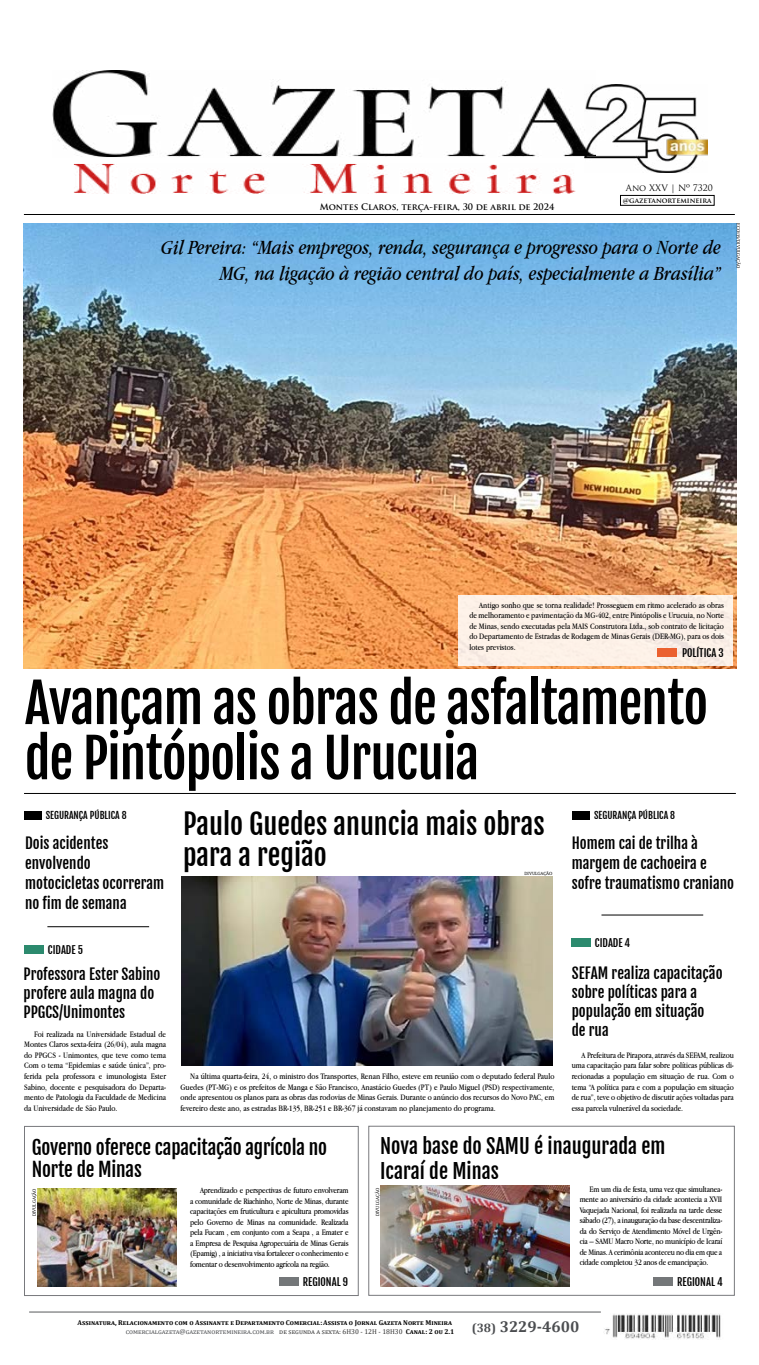
<style>
.page{position:relative;width:759px;height:1365px;background:#fff}
.page>*{position:absolute;margin:0;border:0;box-sizing:border-box;transform-origin:0 0}
.t1{font:53.38px/55.1px "Fjalla One";letter-spacing:-.02em;color:#000}
.t2{font:28px/30.6px "Fjalla One";color:#000}
.t3{font:italic 21px/25.2px "Apple Garamond";color:#000;text-align:right}
.t4{font:20.12px/24.5px "Fjalla One";color:#000}
.t5{font:19.25px/21.9px "Fjalla One";letter-spacing:-.01em;color:#000}
.t6{font:700 15.75px "Cambria";color:#4b4d50}
.t7{font:14.88px/20.1px "Fjalla One";color:#000}
.t8{font:700 12.25px "Cambria";color:#4b4d50}
.t9{font:10.5px "Fjalla One";color:#000}
.t10{font:9.62px "Fjalla One";color:#000}
.t11{font:8.75px/10.5px "Apple Garamond";letter-spacing:-.01em;color:#000;text-align:justify}
.t12{font:700 8.75px "Trajan Pro";color:#000}
.t13{font:8.75px "Trajan Pro";color:#000}
.t14{font:700 7px "Cambria";color:#000}
.t15{font:7px "Cambria";color:#333}
.t16{font:7px "Cambria";color:#4b4d50}
.t17{font:700 7px "Trajan Pro";color:#000}
.t18{font:4.38px "Andada";color:#000}
.s1{font-weight:700;color:#000}
</style>
<div class="page">
<hr style="left:29px;top:1311px;width:572px;height:1px;background:#58595b">
<img style="left:53px;top:70px;width:532px;height:124px">
<img style="left:585px;top:84px;width:122px;height:88px">
<img style="left:24px;top:223px;width:712px;height:445px">
<div style="left:24px;top:810px;width:18px;height:9px;background:#000"></div>
<div style="left:572px;top:810px;width:18px;height:9px;background:#000"></div>
<div style="left:620px;top:195px;width:94px;height:10px;border:1px solid #000"></div>
<hr style="left:24px;top:214px;width:711px;height:1px;background:#000">
<img style="left:605px;top:1314px;width:116px;height:24px">
<hr style="left:24px;top:793px;width:712px;height:1px;background:#000">
<hr style="left:47px;top:926px;width:102px;height:1px;background:#000">
<div style="left:24px;top:944px;width:20px;height:9px;background:#2c8a6e"></div>
<div style="left:571px;top:938px;width:20px;height:9px;background:#2c8a6e"></div>
<div style="left:368px;top:1125px;width:367px;height:170px;border:1px solid #78797d"></div>
<div style="left:24px;top:1125px;width:335px;height:170px;border:1px solid #78797d"></div>
<img style="left:381px;top:1185px;width:189px;height:100px">
<img style="left:37px;top:1188px;width:140px;height:97px">
<div style="left:653px;top:1276px;width:20px;height:9px;background:#747779"></div>
<div style="left:280px;top:1276px;width:19px;height:9px;background:#747779"></div>
<hr style="left:601px;top:914px;width:102px;height:1px;background:#000">
<div style="left:459px;top:594px;width:274px;height:71px;background:#fdf1e8"></div>
<img style="left:181px;top:876px;width:372px;height:189px">
<div style="left:658px;top:648px;width:19px;height:9px;background:#eb6130"></div>
<p class="t12" style="left:320px;top:201px;width:236px">Montes Claros, terça-feira, 30 de abril de 2024</p>
<p class="t13" style="left:626px;top:182px;width:89px">Ano XXV | Nº 7320</p>
<p class="t17" style="left:623px;top:196px;width:90px">@gazetanortemineira</p>
<h3 class="t3" style="left:161px;top:235px;width:561px">Gil Pereira “: Mais empregos, renda, segurança e progresso para o Norte de<br>MG, na ligação à região central do país, especialmente a Brasília“</h3>
<p class="t18" style="left:741px;top:223px;width:46px;rotate:90deg">ECO135/DIVULGAÇÃO</p>
<p class="t11" style="left:469px;top:599px;width:256px;text-indent:10px">Antigo sonho que se torna realidade! Prosseguem em ritmo acelerado as obras de melhoramento e pavimentação da MG-402, entre Pintópolis e Urucuia, no Norte de Minas, sendo executadas pela MAIS Construtora Ltda., sob contrato de licitação do Departamento de Estradas de Rodagem de Minas Gerais (DER-MG ,) para os dois lotes previstos.</p>
<p class="t9" style="left:682px;top:646px;width:43px">POLÍTICA 3</p>
<h1 class="t1" style="left:25px;top:675px;width:685px">Avançam as obras de asfaltamento de Pintópolis a Urucuia</h1>
<p class="t10" style="left:46px;top:809px;width:83px">SEGURANÇA PÚBLICA 8</p>
<h3 class="t7" style="left:25px;top:832px;width:141px">Dois acidentes envolvendo motocicletas ocorreram no fim de semana</h3>
<p class="t9" style="left:48px;top:943px;width:37px">CIDADE 5</p>
<h2 class="t2" style="left:183px;top:809px;width:363px">Paulo Guedes anuncia mais obras para a região</h2>
<p class="t18" style="left:524px;top:870px;width:30px">DIVULGAÇÃO</p>
<p class="t10" style="left:594px;top:809px;width:83px">SEGURANÇA PÚBLICA 8</p>
<h3 class="t7" style="left:572px;top:832px;width:164px">Homem cai de trilha à margem de cachoeira e sofre traumatismo craniano</h3>
<p class="t9" style="left:595px;top:936px;width:37px">CIDADE 4</p>
<h3 class="t7" style="left:572px;top:962px;width:152px;line-height:19.2px">SEFAM realiza capacitação sobre políticas para a população em situação<br>de rua</h3>
<p class="t11" style="left:582px;top:1049px;width:154px">A Prefeitura de Pirapora, através da SEFAM, realizou</p>
<p class="t11" style="left:572px;top:1070px;width:164px">recionadas a população em situação de rua. Com o</p>
<h3 class="t7" style="left:24px;top:964px;width:138px;line-height:19.2px">Professora Ester Sabino profere aula magna do<br>PPGCS/Unimontes</h3>
<p class="t11" style="left:24px;top:1028px;width:144px;text-indent:10px">Foi realizada na Universidade Estadual de Montes Claros sexta-feira (26/04 ,) aula magna do PPGCS - Unimontes, que teve como tema</p>
<p class="t11" style="left:24px;top:1070px;width:144px">ferida pela professora e imunologista Ester</p>
<p class="t11" style="left:24px;top:1060px;width:143px">Com o tema “Epidemias e saúde única ,” pro-</p>
<p class="t11" style="left:24px;top:1091px;width:144px">mento de Patologia da Faculdade de Medicina</p>
<p class="t11" style="left:572px;top:1060px;width:164px">uma capacitação para falar sobre políticas públicas di-</p>
<p class="t11" style="left:572px;top:1081px;width:164px">tema A“ política para e com a população em situação de rua ,” teve o objetivo de discutir ações voltadas para essa parcela vulnerável da sociedade.</p>
<p class="t11" style="left:180px;top:1070px;width:376px;text-indent:10px">Na última quarta-feira, 24, o ministro dos Transportes, Renan Filho, esteve em reunião com o deputado federal Paulo Guedes (PT-MG e) os prefeitos de Manga e São Francisco, Anastácio Guedes (PT e) Paulo Miguel (PSD) respectivamente, onde apresentou os planos para as obras das rodovias de Minas Gerais. Durante o anúncio dos recursos do Novo PAC, em fevereiro deste ano as, estradas BR-135, BR-251 e BR-367 já constavam no planejamento do programa.</p>
<h3 class="t4" style="left:380px;top:1133px;width:287px">Nova base do SAMU é inaugurada em<br>Icaraí de Minas</h3>
<p class="t11" style="left:24px;top:1081px;width:144px">Sabino, docente e pesquisadora do Departa-</p>
<p class="t11" style="left:24px;top:1102px;width:95px">da Universidade de São Paulo.</p>
<h3 class="t5" style="left:32px;top:1136px;width:297px">Governo oferece capacitação agrícola no<br>Norte de Minas</h3>
<p class="t18" style="left:32px;top:1216px;width:30px;rotate:-90deg">DIVULGAÇÃO</p>
<p class="t11" style="left:190px;top:1184px;width:160px;text-indent:10px">Aprendizado e perspectivas de futuro envolveram a comunidade de Riachinho, Norte de Minas, durante capacitações em fruticultura e apicultura promovidas pelo Governo de Minas na comunidade. Realizada pela Fucam , em conjunto com a Seapa a, Emater e a Empresa de Pesquisa Agropecuária de Minas Gerais (Epamig a,) iniciativa visa fortalecer o conhecimento e fomentar o desenvolvimento agrícola na região.</p>
<p class="t9" style="left:303px;top:1275px;width:47px">REGIONAL 9</p>
<p class="t18" style="left:375px;top:1215px;width:30px;rotate:-90deg">DIVULGAÇÃO</p>
<p class="t11" style="left:590px;top:1183px;width:134px">Em um dia de festa, uma vez que simultanea-</p>
<p class="t11" style="left:580px;top:1204px;width:144px">Vaquejada Nacional, foi realizada na tarde desse</p>
<p class="t11" style="left:580px;top:1235px;width:144px">cia – SAMU Macro Norte, no município de Icaraí</p>
<p class="t11" style="left:580px;top:1193px;width:144px">mente ao aniversário da cidade acontecia a XVII</p>
<p class="t11" style="left:580px;top:1214px;width:144px">sábado (27 a,) inauguração da base descentraliza-</p>
<p class="t11" style="left:580px;top:1246px;width:144px">de Minas A. cerimônia aconteceu no dia em que a cidade completou 32 anos de emancipação.</p>
<p class="t11" style="left:580px;top:1225px;width:144px">da do Serviço de Atendimento Móvel de Urgên-</p>
<p class="t9" style="left:677px;top:1274px;width:47px">REGIONAL 4</p>
<p class="t14" style="left:78px;top:1317px;width:376px">Assinatura, Relacionamento com o Assinante e Departamento Comercial:Assista o Jornal Gazeta Norte Mineira</p>
<h3 class="t6" style="left:500px;top:1314px;width:81px">3229-4600</h3>
<h3 class="t8" style="left:472px;top:1318px;width:26px">(38)</h3>
<p class="t16" style="left:126px;top:1326px;width:150px">comercialgazeta@gazetanortemineira.com.br</p>
<p class="t15" style="left:279px;top:1326px;width:177px">de segunda a sexta H6: 30 - 12H - 18H30 <span class="s1">Canal 2: ou 2.1</span></p>
</div>
